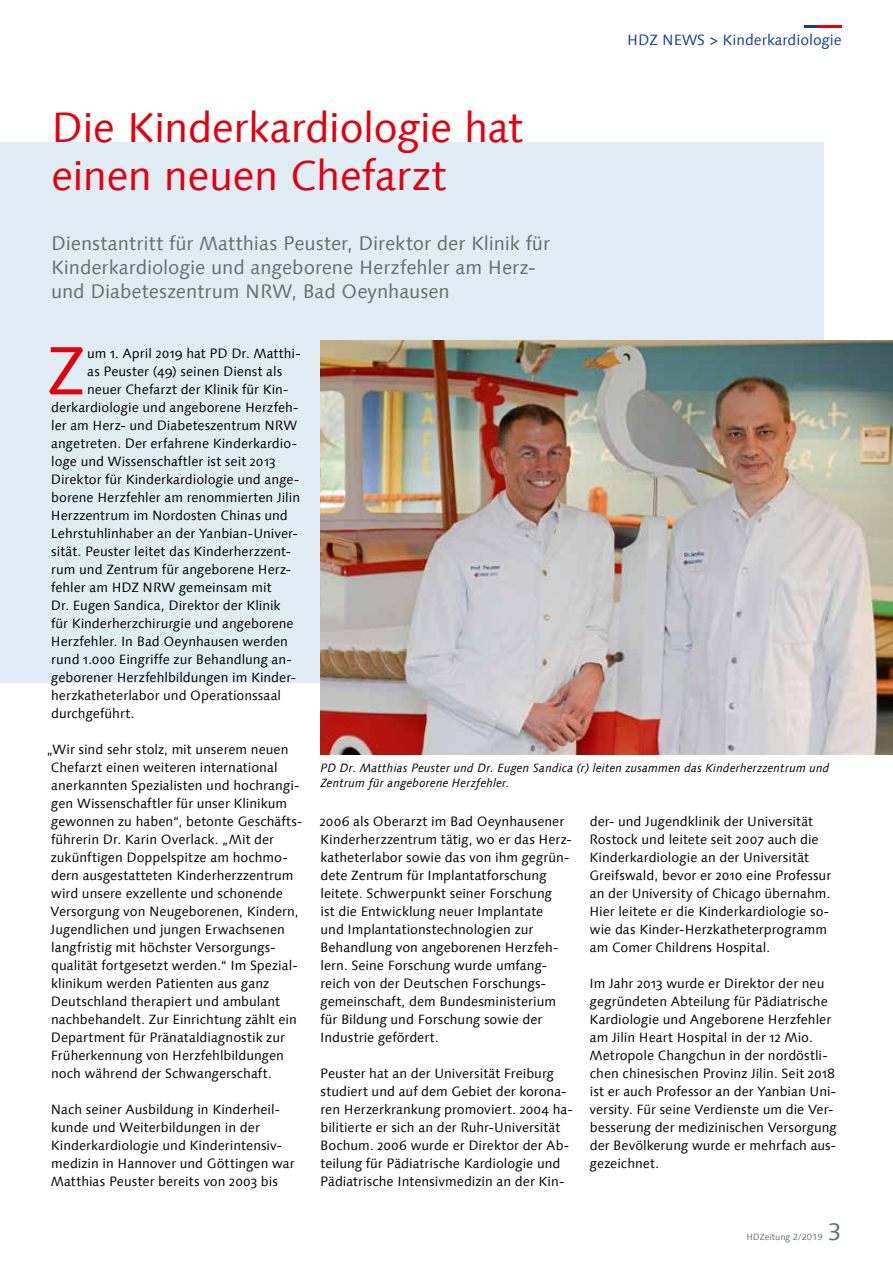
<style>
.page{position:relative;width:893px;height:1263px;background:#fff}
.page>*{position:absolute;margin:0;border:0;box-sizing:border-box;transform-origin:0 0}
.t1{font:68.1px "Linotype Syntax Com";color:#e3000f}
.t2{font:42px/48px "Linotype Syntax Com";letter-spacing:-.015em;color:#e3000f}
.t3{font:24px "Linotype Syntax Com";color:#61706d}
.t4{font:19.5px/24px "Linotype Syntax Com";letter-spacing:-.005em;color:#61706d}
.t5{font:15px "Linotype Syntax Com";color:#134094}
.t6{font:13.5px/18px "Linotype Syntax Com";color:#000}
.t7{font:italic 12px/14.4px "Linotype Syntax Com";letter-spacing:.01em;color:#000}
.t8{font:9px "Linotype Syntax Com";color:#61706d}
</style>
<div class="page">
<hr style="left:816px;top:26px;width:26px;height:2px;background:#e3000f">
<svg style="left:804px;top:26px;width:12px;height:2px"></svg>
<div style="left:0;top:142px;width:824px;height:540px;background:#e1edf5"></div>
<img style="left:320px;top:340px;width:573px;height:414px">
<h2 class="t2" style="left:51px;top:103px;width:474px">Die Kinderkardiologie hat einen neuen Chefarzt</h2>
<h3 class="t4" style="left:51px;top:231px;width:500px">Dienstantritt für Matthias Peuster, Direktor der Klinik für<br>Kinderkardiologie und angeborene Herzfehler am Herz&shy;und Diabeteszentrum NRW, Bad Oeynhausen</h3>
<p class="t5" style="left:627px;top:31px;width:216px">HDZ NEWS &gt; Kinderkardiologie</p>
<h1 class="t1" style="left:47px;top:328px;width:39px">Z</h1>
<p class="t6" style="left:87px;top:345px;width:215px">um 1. April 2019 hat PD Dr. Matthi-</p>
<p class="t6" style="left:87px;top:363px;width:197px">as Peuster (49) seinen Dienst als</p>
<p class="t6" style="left:87px;top:381px;width:203px">neuer Chefarzt der Klinik für Kin-</p>
<p class="t6" style="left:51px;top:399px;width:249px">derkardiologie und angeborene Herzfeh-</p>
<p class="t6" style="left:51px;top:417px;width:248px">ler am Herz- und Diabeteszentrum NRW</p>
<p class="t6" style="left:51px;top:435px;width:247px">angetreten. Der erfahrene Kinderkardio-</p>
<p class="t6" style="left:51px;top:453px;width:226px">loge und Wissenschaftler ist seit 2013</p>
<p class="t6" style="left:51px;top:471px;width:250px">Direktor für Kinderkardiologie und ange-</p>
<p class="t6" style="left:51px;top:489px;width:250px">borene Herzfehler am renommierten Jilin</p>
<p class="t6" style="left:51px;top:507px;width:239px">Herzzentrum im Nordosten Chinas und</p>
<p class="t6" style="left:51px;top:524px;width:248px">Lehrstuhlinhaber an der Yanbian-Univer-</p>
<p class="t6" style="left:51px;top:542px;width:241px">sität. Peuster leitet das Kinderherzzent-</p>
<p class="t6" style="left:51px;top:560px;width:241px">rum und Zentrum für angeborene Herz-</p>
<p class="t6" style="left:51px;top:578px;width:222px">fehler am HDZ NRW gemeinsam mit</p>
<p class="t6" style="left:51px;top:596px;width:231px">Dr. Eugen Sandica, Direktor der Klinik</p>
<p class="t6" style="left:51px;top:614px;width:244px">für Kinderherzchirurgie und angeborene</p>
<p class="t6" style="left:51px;top:632px;width:239px">Herzfehler. In Bad Oeynhausen werden</p>
<p class="t6" style="left:51px;top:650px;width:242px">rund 1.000 Eingriffe zur Behandlung an-</p>
<p class="t6" style="left:51px;top:668px;width:246px">geborener Herzfehlbildungen im Kinder-</p>
<p class="t6" style="left:51px;top:686px;width:232px">herzkatheterlabor und Operationssaal</p>
<p class="t6" style="left:51px;top:704px;width:85px">durchgeführt.</p>
<p class="t6" style="left:47px;top:740px;width:257px">„Wir sind sehr stolz, mit unserem neuen Chefarzt einen weiteren international anerkannten Spezialisten und hochrangi&shy;gen Wissenschaftler für unser Klinikum gewonnen zu haben“, betonte Geschäfts&shy;führerin Dr. Karin Overlack. „Mit der zukünftigen Doppelspitze am hochmo&shy;dern ausgestatteten Kinderherzzentrum wird unsere exzellente und schonende Versorgung von Neugeborenen, Kindern, Jugendlichen und jungen Erwachsenen langfristig mit höchster Versorgungs&shy;qualität fortgesetzt werden.“ Im Spezial&shy;klinikum werden Patienten aus ganz Deutschland therapiert und ambulant nachbehandelt. Zur Einrichtung zählt ein Department für Pränataldiagnostik zur Früherkennung von Herzfehlbildungen noch während der Schwangerschaft.</p>
<p class="t6" style="left:51px;top:1100px;width:245px">Nach seiner Ausbildung in Kinderheil&shy;kunde und Weiterbildungen in der Kinderkardiologie und Kinderintensiv&shy;medizin in Hannover und Göttingen war Matthias Peuster bereits von 2003 bis</p>
<p class="t7" style="left:320px;top:761px;width:511px">PD Dr. Matthias Peuster und Dr. Eugen Sandica (r) leiten zusammen das Kinderherzzentrum und<br>Zentrum für angeborene Herzfehler.</p>
<p class="t6" style="left:320px;top:812px;width:253px">2006 als Oberarzt im Bad Oeynhausener Kinderherzzentrum tätig, wo er das Herz&shy;katheterlabor sowie das von ihm gegrün&shy;dete Zentrum für Implantatforschung leitete. Schwerpunkt seiner Forschung<br>ist die Entwicklung neuer Implantate<br>und Implantationstechnologien zur Behandlung von angeborenen Herzfeh&shy;lern. Seine Forschung wurde umfang&shy;reich von der Deutschen Forschungs&shy;gemeinschaft, dem Bundesministerium für Bildung und Forschung sowie der Industrie gefördert.</p>
<p class="t6" style="left:320px;top:1064px;width:254px">Peuster hat an der Universität Freiburg studiert und auf dem Gebiet der korona&shy;ren Herzerkrankung promoviert. 2004 ha&shy;bilitierte er sich an der Ruhr-Universität Bochum. 2006 wurde er Direktor der Ab&shy;teilung für Pädiatrische Kardiologie und Pädiatrische Intensivmedizin an der Kin-</p>
<p class="t6" style="left:589px;top:812px;width:243px">der- und Jugendklinik der Universität Rostock und leitete seit 2007 auch die Kinderkardiologie an der Universität Greifswald, bevor er 2010 eine Professur an der University of Chicago übernahm.<br>Hier leitete er die Kinderkardiologie so&shy;wie das Kinder-Herzkatheterprogramm am Comer Childrens Hospital.</p>
<p class="t6" style="left:589px;top:974px;width:249px">Im Jahr 2013 wurde er Direktor der neu gegründeten Abteilung für Pädiatrische Kardiologie und Angeborene Herzfehler am Jilin Heart Hospital in der 12 Mio.<br>Metropole Changchun in der nordöstli&shy;chen chinesischen Provinz Jilin. Seit 2018 ist er auch Professor an der Yanbian Uni&shy;versity. Für seine Verdienste um die Ver&shy;besserung der medizinischen Versorgung der Bevölkerung wurde er mehrfach aus&shy;gezeichnet.</p>
<p class="t8" style="left:746px;top:1232px;width:78px">HDZeitung 2/2019</p>
<h3 class="t3" style="left:828px;top:1217px;width:16px">3</h3>
</div>
